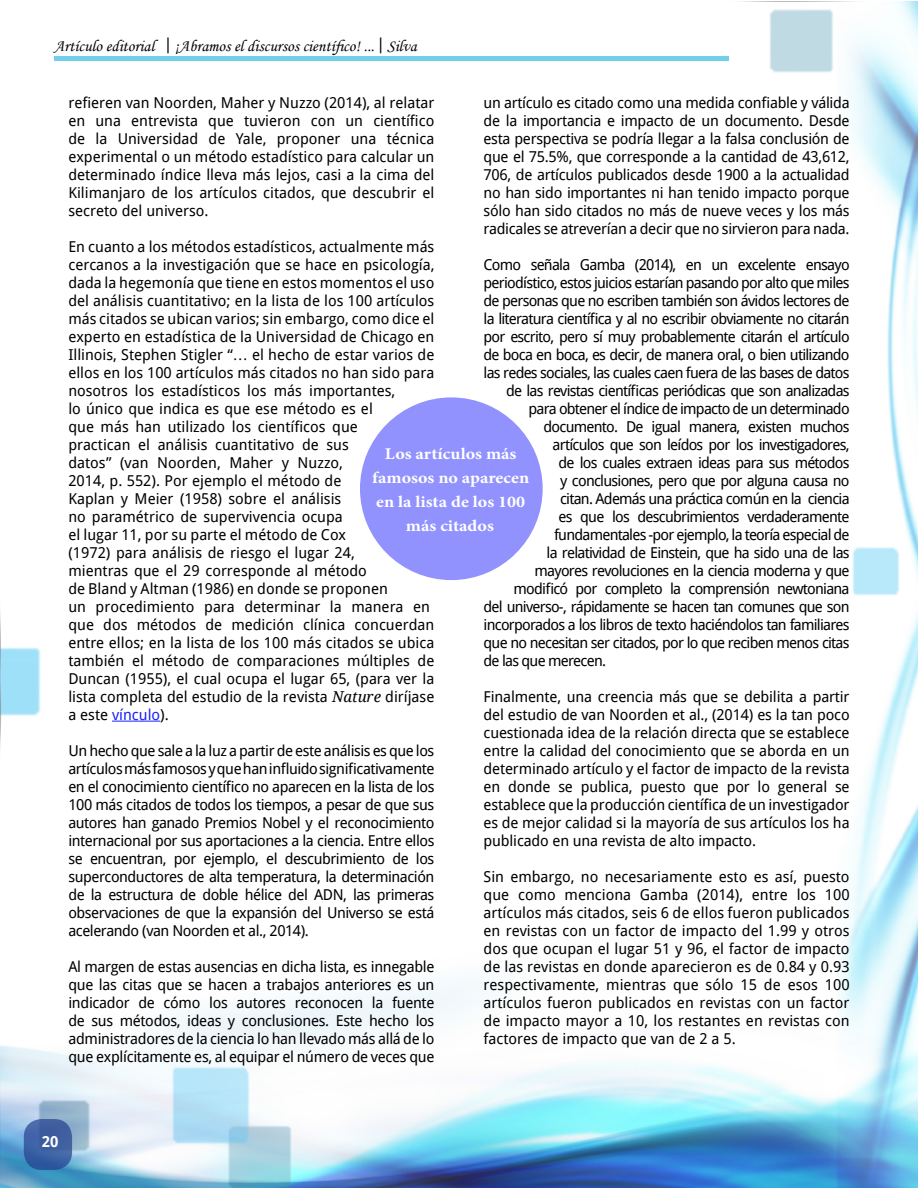
<style>
.page{position:relative;width:918px;height:1188px;background:#fff}
.page>*{position:absolute;margin:0;border:0;box-sizing:border-box;transform-origin:0 0}
.t1{font:16.5px "Monotype Corsiva";color:#000}
.t2{font:700 16.35px/24px "Minion Pro";color:#fff;text-align:center;scale:1.1 1}
.t3{font:15px/18px "Droid Sans";letter-spacing:-.01em;color:#000;text-align:justify}
.t4{font:15px "Droid Sans";letter-spacing:-.05em;color:#000}
.t5{font:700 15px "Droid Sans";color:#fff}
.s1{font-family:"Soberana Sans";font-size:15px}
.s2{font-family:"Myriad Pro"}
.s3{font-family:"Droid Serif";font-style:italic}
.s4{color:#1922fb}
</style>
<div class="page">
<img style="left:0;top:2px;width:918px;height:1186px">
<hr style="left:112px;top:721px;width:48px;height:1px;background:#1922fb">
<hr style="left:54px;top:56px;width:675px;height:4px;background:#71cfeb">
<svg style="left:24px;top:1119px;width:48px;height:51px;background:#3c5fa2"></svg>
<div style="left:360px;top:397px;width:183px;height:183px;background:#9192fd;border-radius:50%"></div>
<p class="t1" style="left:54px;top:36px;width:364px">Artículo editorial <span class="s1">|</span> ¡Abramos el discursos científico! ... <span class="s1">|</span> Silva</p>
<p class="t3" style="left:484px;top:93px;width:368px">un artículo es citado como una medida confiable y válida de la importancia e impacto de un documento. Desde esta perspectiva se podría llegar a la falsa conclusión de que el 75.5%, que corresponde a la cantidad de 43,612, 706, de artículos publicados desde 1900 a la actualidad no han sido importantes ni han tenido impacto porque sólo han sido citados no más de nueve veces y los más radicales se atreverían a decir que no sirvieron para nada.</p>
<p class="t4" style="left:484px;top:254px;width:368px">Como señala Gamba (2014), en un excelente ensayo</p>
<p class="t4" style="left:484px;top:272px;width:368px">periodístico, estos juicios estarían pasando por alto que miles</p>
<p class="t4" style="left:484px;top:290px;width:368px">de personas que no escriben también son ávidos lectores de</p>
<p class="t4" style="left:484px;top:308px;width:368px">la literatura científica y al no escribir obviamente no citarán</p>
<p class="t4" style="left:484px;top:326px;width:368px">por escrito, pero sí muy probablemente citarán el artículo</p>
<p class="t4" style="left:484px;top:344px;width:368px">de boca en boca, es decir, de manera oral, o bien utilizando</p>
<p class="t4" style="left:484px;top:362px;width:368px">las redes sociales, las cuales caen fuera de las bases de datos</p>
<p class="t4" style="left:506px;top:380px;width:345px">de las revistas científicas periódicas que son analizadas</p>
<p class="t4" style="left:529px;top:398px;width:323px">para obtener el índice de impacto de un determinado</p>
<p class="t4" style="left:544px;top:416px;width:308px">documento. De igual manera, existen muchos</p>
<p class="t4" style="left:553px;top:434px;width:299px">artículos que son leídos por los investigadores,</p>
<p class="t4" style="left:559px;top:452px;width:293px">de los cuales extraen ideas para sus métodos</p>
<p class="t4" style="left:560px;top:470px;width:291px">y conclusiones, pero que por alguna causa no</p>
<p class="t4" style="left:560px;top:488px;width:291px">citan. Además una práctica común en la ciencia</p>
<p class="t4" style="left:559px;top:506px;width:293px">es que los descubrimientos verdaderamente</p>
<p class="t4" style="left:554px;top:524px;width:297px">fundamentales -por ejemplo, la teoría especial de</p>
<p class="t4" style="left:547px;top:542px;width:305px">la relatividad de Einstein, que ha sido una de las</p>
<p class="t4" style="left:535px;top:560px;width:317px">mayores revoluciones en la ciencia moderna y que</p>
<p class="t4" style="left:514px;top:578px;width:338px">modificó por completo la comprensión newtoniana</p>
<p class="t4" style="left:484px;top:596px;width:368px">del universo-, rápidamente se hacen tan comunes que son</p>
<p class="t4" style="left:484px;top:614px;width:368px">incorporados a los libros de texto haciéndolos tan familiares</p>
<p class="t4" style="left:484px;top:632px;width:368px">que no necesitan ser citados, por lo que reciben menos citas</p>
<p class="t4" style="left:484px;top:650px;width:124px">de las que merecen.</p>
<p class="t3" style="left:484px;top:687px;width:368px">Finalmente, una creencia más que se debilita a partir del estudio de van Noorden et al., (2014) es la tan poco cuestionada idea de la relación directa que se establece entre la calidad del conocimiento que se aborda en un determinado artículo y el factor de impacto de la revista en donde se publica, puesto que por lo general se establece que la producción científica de un investigador es de mejor calidad si la mayoría de sus artículos los ha publicado en una revista de alto impacto.</p>
<p class="t3" style="left:484px;top:867px;width:368px">Sin embargo, no necesariamente esto es así, puesto que como menciona Gamba (2014), entre los 100 artículos más citados, seis 6 de ellos fueron publicados en revistas con un factor de impacto del 1.99 y otros dos que ocupan el lugar 51 y 96, el factor de impacto de las revistas en donde aparecieron es de 0.84 y 0.93 respectivamente, mientras que sólo 15 de esos 100 artículos fueron publicados en revistas con un factor de impacto mayor a 10, los restantes en revistas con factores de impacto que van de 2 a 5.</p>
<p class="t3" style="left:68px;top:93px;width:368px">refieren van Noorden, Maher y Nuzzo (2014), al relatar en una entrevista que tuvieron con un científico de la Universidad de Yale, proponer una técnica experimental o un método estadístico para calcular un determinado índice lleva más lejos, casi a la cima del Kilimanjaro de los artículos citados, que descubrir el secreto del universo.</p>
<p class="t3" style="left:68px;top:237px;width:368px;text-align:left">En cuanto a los métodos estadísticos, actualmente más cercanos a la investigación que se hace en psicología, dada la hegemonía que tiene en estos momentos el uso del análisis cuantitativo; en la lista de los 100 artículos más citados se ubican varios; sin embargo, como dice el experto en estadística de la Universidad de Chicago en Illinois, Stephen Stigler “<span class="s2">…</span> el hecho de estar varios de ellos en los 100 artículos más citados no han sido para nosotros los estadísticos los más importantes,<br>lo único que indica es que ese método es el<br>que más han utilizado los científicos que<br>practican el análisis cuantitativo de sus<br>datos” (van Noorden, Maher y Nuzzo,<br>2014, p. 552). Por ejemplo el método de<br>Kaplan y Meier (1958) sobre el análisis<br>no paramétrico de supervivencia ocupa<br>el lugar 11, por su parte el método de Cox<br>(1972) para análisis de riesgo el lugar 24,<br>mientras que el 29 corresponde al método<br>de Bland y Altman (1986) en donde se proponen<br>un procedimiento para determinar la manera en que dos métodos de medición clínica concuerdan entre ellos; en la lista de los 100 más citados se ubica también el método de comparaciones múltiples de Duncan (1955), el cual ocupa el lugar 65, (para ver la lista completa del estudio de la revista <span class="s3">Nature</span> diríjase a este <span class="s4">vínculo</span>).</p>
<p class="t3" style="left:68px;top:741px;width:368px">Un hecho que sale a la luz a partir de este análisis es que los artículos más famosos y que han influido significativamente en el conocimiento científico no aparecen en la lista de los 100 más citados de todos los tiempos, a pesar de que sus autores han ganado Premios Nobel y el reconocimiento internacional por sus aportaciones a la ciencia. Entre ellos se encuentran, por ejemplo, el descubrimiento de los superconductores de alta temperatura, la determinación de la estructura de doble hélice del ADN, las primeras observaciones de que la expansión del Universo se está acelerando (van Noorden et al., 2014).</p>
<p class="t3" style="left:68px;top:957px;width:368px">Al margen de estas ausencias en dicha lista, es innegable que las citas que se hacen a trabajos anteriores es un indicador de cómo los autores reconocen la fuente de sus métodos, ideas y conclusiones. Este hecho los administradores de la ciencia lo han llevado más allá de lo que explícitamente es, al equipar el número de veces que</p>
<p class="t2" style="left:372px;top:442px;width:144px">Los artículos más famosos no aparecen en la lista de los 100 más citados</p>
<p class="t5" style="left:42px;top:1131px;width:18px">20</p>
</div>
